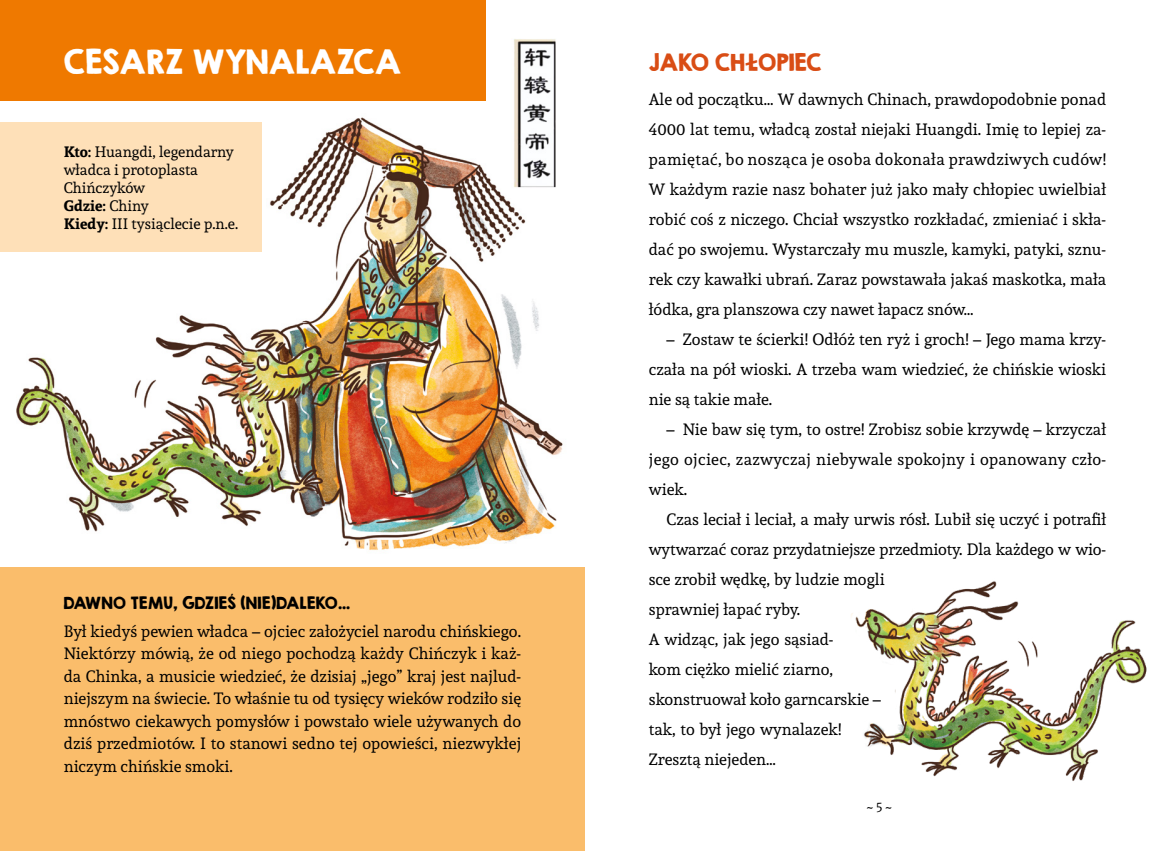
<style>
.page{position:relative;width:1170px;height:851px;background:#fff}
.page>*{position:absolute;margin:0;border:0;box-sizing:border-box;transform-origin:0 0}
.t1{font:30px "KG Second Chances Solid 2";letter-spacing:.01em;color:#fff}
.t2{font:21.25px "KG Second Chances Solid 2";color:#d94d15}
.t3{font:16.25px/30px "Andada";color:#000;text-align:justify}
.t4{font:15px/18px "Andada";color:#000}
.t5{font:15px "KG Second Chances Solid 2";letter-spacing:.015em;color:#000}
.t6{font:12.5px "Andada";color:#000}
.s1{font-weight:700}
</style>
<div class="page">
<img style="left:6px;top:39px;width:569px;height:529px">
<img style="left:851px;top:581px;width:296px;height:200px">
<div style="left:0;top:568px;width:585px;height:282px;background:#fabd6b"></div>
<div style="left:0;top:0;width:486px;height:101px;background:#ef7900"></div>
<div style="left:0;top:122px;width:261px;height:130px;background:#fee0b8"></div>
<h1 class="t1" style="left:64px;top:43px;width:339px">CESARZ WYNALAZCA</h1>
<p class="t4" style="left:64px;top:143px;width:176px"><span class="s1">Kto:</span> Huangdi, legendarny władca i protoplasta<br>Chińczyków<br><span class="s1">Gdzie:</span> Chiny<br><span class="s1">Kiedy:</span> III tysiąclecie p.n.e.</p>
<p class="t5" style="left:64px;top:593px;width:288px">DAWNO TEMU, GDZIEŚ (NIE)DALEKO…</p>
<p class="t3" style="left:64px;top:619px;width:459px;line-height:22.5px">Był kiedyś pewien władca – ojciec założyciel narodu chińskiego.<br>Niektórzy mówią, że od niego pochodzą każdy Chińczyk i każ&shy;da Chinka, a musicie wiedzieć, że dzisiaj „jego” kraj jest najlud&shy;niejszym na świecie. To właśnie tu od tysięcy wieków rodziło się mnóstwo ciekawych pomysłów i powstało wiele używanych do dziś przedmiotów. I to stanowi sedno tej opowieści, niezwykłej niczym chińskie smoki.</p>
<h2 class="t2" style="left:648px;top:49px;width:174px">JAKO CHŁOPIEC</h2>
<p class="t3" style="left:648px;top:84px;width:459px">Ale od początku… W dawnych Chinach, prawdopodobnie ponad 4000 lat temu, władcą został niejaki Huangdi. Imię to lepiej za&shy;pamiętać, bo nosząca je osoba dokonała prawdziwych cudów!<br>W każdym razie nasz bohater już jako mały chłopiec uwielbiał robić coś z niczego. Chciał wszystko rozkładać, zmieniać i skła&shy;dać po swojemu. Wystarczały mu muszle, kamyki, patyki, sznu&shy;rek czy kawałki ubrań. Zaraz powstawała jakaś maskotka, mała łódka, gra planszowa czy nawet łapacz snów…</p>
<p class="t3" style="left:648px;top:324px;width:459px;text-indent:18px">– Zostaw te ścierki! Odłóż ten ryż i groch! – Jego mama krzy&shy;czała na pół wioski. A trzeba wam wiedzieć, że chińskie wioski nie są takie małe.</p>
<p class="t3" style="left:648px;top:414px;width:459px;text-indent:18px">– Nie baw się tym, to ostre! Zrobisz sobie krzywdę – krzyczał jego ojciec, zazwyczaj niebywale spokojny i opanowany czło&shy;wiek.</p>
<p class="t3" style="left:648px;top:504px;width:459px;text-align:left;text-indent:18px">Czas leciał i leciał, a mały urwis rósł. Lubił się uczyć i potrafił wytwarzać coraz przydatniejsze przedmioty. Dla każdego w wio&shy;sce zrobił wędkę, by ludzie mogli<br>sprawniej łapać ryby.<br>A widząc, jak jego sąsiad-<br>kom ciężko mielić ziarno,<br>skonstruował koło garncarskie –<br>tak, to był jego wynalazek!<br>Zresztą niejeden…</p>
<p class="t6" style="left:866px;top:798px;width:27px">~ 5 ~</p>
</div>
